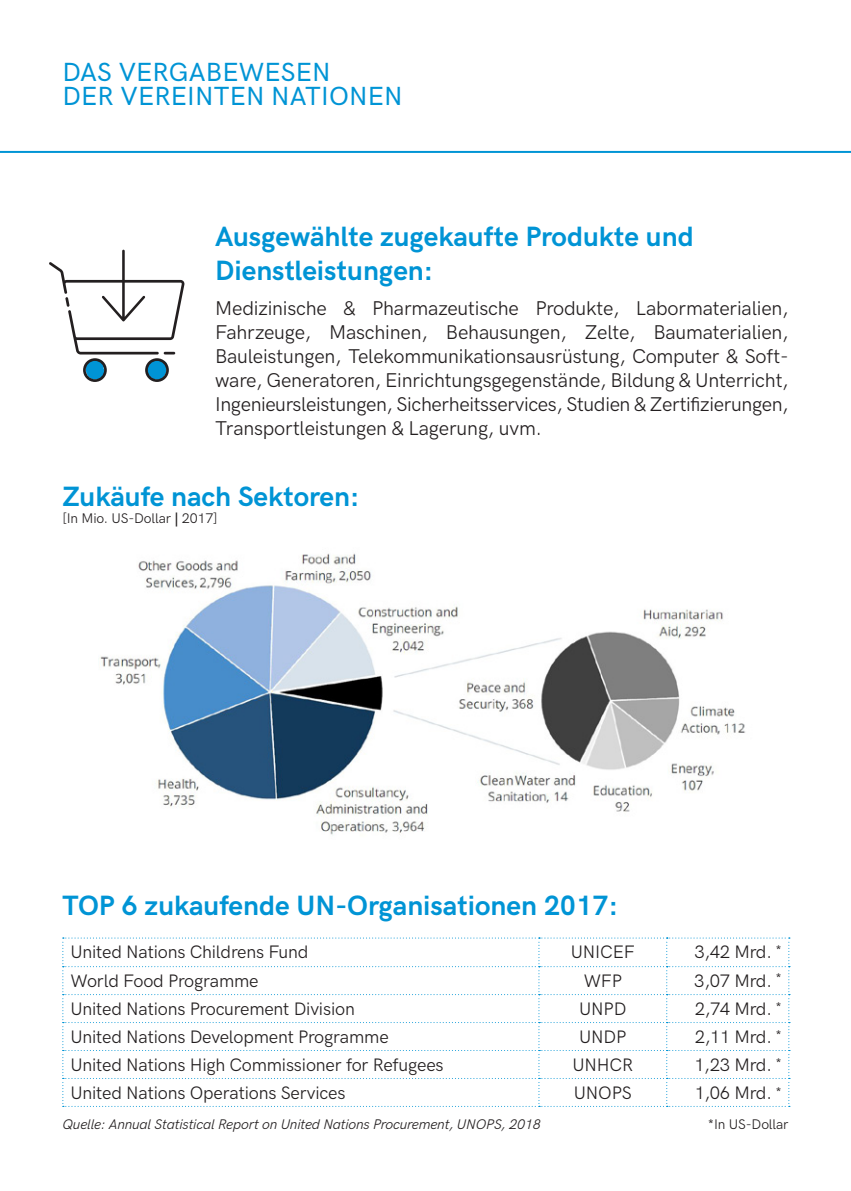
<style>
.page{position:relative;width:851px;height:1191px;background:#fff}
.page>*{position:absolute;margin:0;border:0;box-sizing:border-box;transform-origin:0 0}
.Überschrift_blue{font:700 28px/33.6px "HK Grotesk";color:#0094d5}
.t1{font:500 26.4px/24.4px "HK Grotesk";letter-spacing:.005em;color:#0094d5}
.Fließtext{font:20px/24px "HK Grotesk";letter-spacing:-.01em;color:#231f20;text-align:justify}
.Fließtext-2{font:18.2px "HK Grotesk";letter-spacing:-.01em;color:#231f20}
.Fließtext-3{font:italic 14px "HK Grotesk";letter-spacing:-.01em;color:#231f20}
.Fließtext-4{font:14px "HK Grotesk";letter-spacing:-.01em;color:#231f20}
.s1{font-weight:700}
</style>
<div class="page">
<hr style="left:0;top:151px;width:850px;height:2px;background:#0094d5">
<img style="left:100px;top:553px;width:646px;height:282px">
<svg style="left:62px;top:937px;width:727px;height:170px"></svg>
<svg style="left:49px;top:250px;width:135px;height:132px"></svg>
<p class="t1" style="left:62px;top:58px;width:341px">DAS VERGABEWESEN<br>DER VEREINTEN NATIONEN</p>
<p class="Überschrift_blue" style="left:215px;top:218px;width:480px">Ausgewählte zugekaufte Produkte und<br>Dienstleistungen:</p>
<p class="Fließtext" style="left:215px;top:295px;width:574px">Medizinische &amp; Pharmazeutische Produkte, Labormaterialien, Fahrzeuge, Maschinen, Behausungen, Zelte, Baumaterialien, Bauleistungen, Telekommunikationsausrüstung, Computer &amp; Soft&shy;ware, Generatoren, Einrichtungsgegenstände, Bildung &amp; Unterricht, Ingenieursleistungen, Sicherheitsservices, Studien &amp; Zertifizierungen, Transportleistungen &amp; Lagerung, uvm.</p>
<p class="Überschrift_blue" style="left:62px;top:478px;width:298px">Zukäufe nach Sektoren:</p>
<p class="Fließtext-4" style="left:62px;top:508px;width:157px">[In Mio. US-Dollar <span class="s1">|</span> 2017]</p>
<p class="Überschrift_blue" style="left:62px;top:886px;width:557px">TOP 6 zukaufende UN-Organisationen 2017:</p>
<p class="Fließtext-2" style="left:70px;top:938px;width:239px">United Nations Childrens Fund</p>
<p class="Fließtext-2" style="left:570px;top:938px;width:65px">UNICEF</p>
<p class="Fließtext-2" style="left:694px;top:938px;width:79px">3,42 Mrd.</p>
<p class="Fließtext-2" style="left:70px;top:967px;width:190px">World Food Programme</p>
<p class="Fließtext-2" style="left:583px;top:967px;width:40px">WFP</p>
<p class="Fließtext-2" style="left:694px;top:967px;width:79px">3,07 Mrd.</p>
<p class="Fließtext-2" style="left:70px;top:995px;width:286px">United Nations Procurement Division</p>
<p class="Fließtext-2" style="left:579px;top:995px;width:49px">UNPD</p>
<p class="Fließtext-2" style="left:694px;top:995px;width:79px">2,74 Mrd.</p>
<p class="Fließtext-2" style="left:70px;top:1023px;width:320px">United Nations Development Programme</p>
<p class="Fließtext-2" style="left:579px;top:1023px;width:49px">UNDP</p>
<p class="Fließtext-2" style="left:694px;top:1023px;width:79px">2,11 Mrd.</p>
<p class="Fließtext-2" style="left:70px;top:1051px;width:374px">United Nations High Commissioner for Refugees</p>
<p class="Fließtext-2" style="left:572px;top:1051px;width:62px">UNHCR</p>
<p class="Fließtext-2" style="left:694px;top:1051px;width:79px">1,23 Mrd.</p>
<p class="Fließtext-2" style="left:70px;top:1078px;width:276px">United Nations Operations Services</p>
<p class="Fließtext-2" style="left:573px;top:1078px;width:60px">UNOPS</p>
<p class="Fließtext-2" style="left:694px;top:1078px;width:79px">1,06 Mrd.</p>
<p class="Fließtext-4" style="left:775px;top:939px;width:8px">*</p>
<p class="Fließtext-4" style="left:775px;top:968px;width:8px">*</p>
<p class="Fließtext-4" style="left:775px;top:996px;width:8px">*</p>
<p class="Fließtext-4" style="left:775px;top:1024px;width:8px">*</p>
<p class="Fließtext-4" style="left:775px;top:1053px;width:8px">*</p>
<p class="Fließtext-4" style="left:775px;top:1081px;width:8px">*</p>
<p class="Fließtext-3" style="left:62px;top:1113px;width:479px">Quelle: Annual Statistical Report on United Nations Procurement, UNOPS, 2018</p>
<p class="Fließtext-4" style="left:707px;top:1113px;width:82px">*In US-Dollar</p>
</div>
